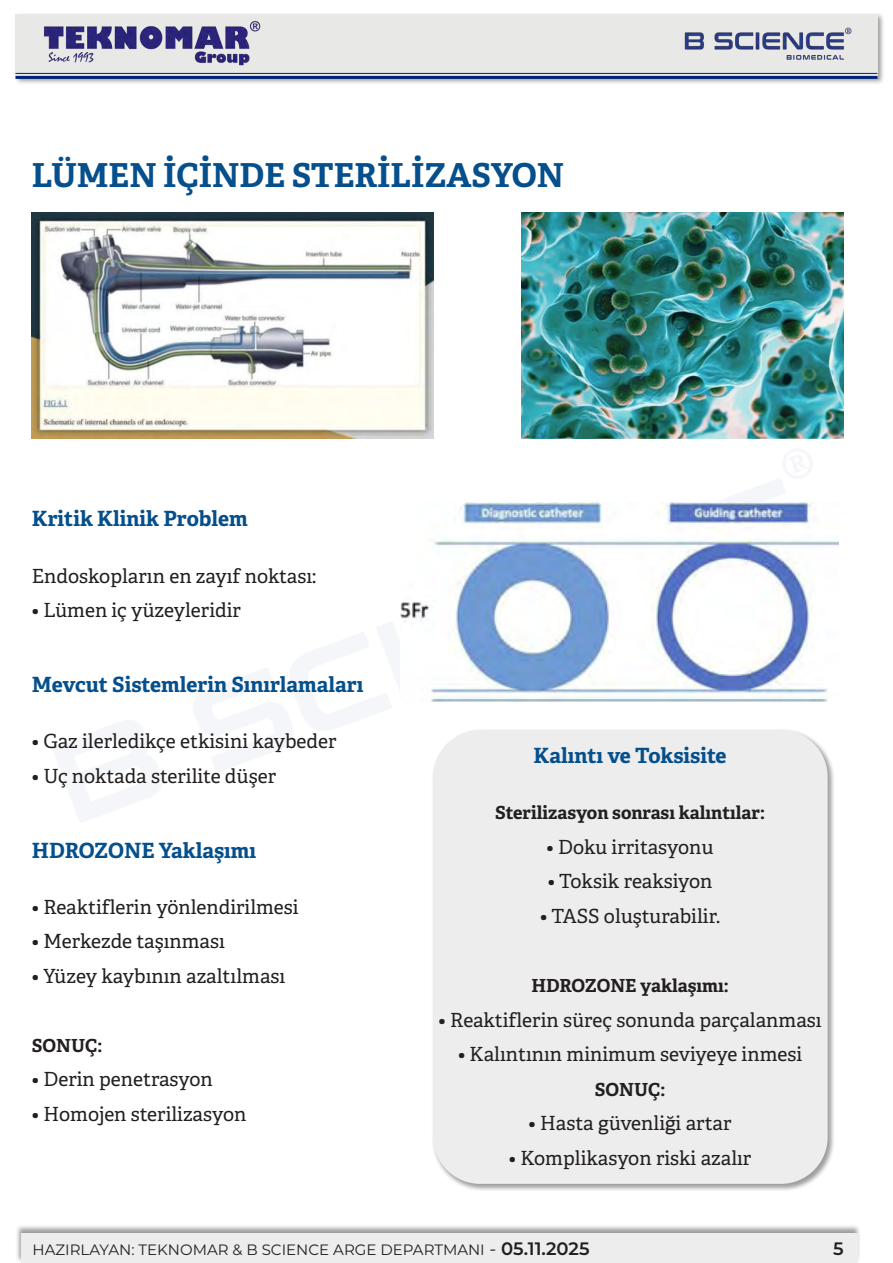
<style>
.page{position:relative;width:893px;height:1263px;background:#fff}
.page>*{position:absolute;margin:0;border:0;box-sizing:border-box;transform-origin:0 0}
.t1{font:700 33px "Adelle";color:#044f8c}
.t2{font:700 21px "Adelle";color:#044f8c}
.t3{font:19.5px "Adelle";color:#231f20}
.t4{font:700 18px "Adelle";color:#231f20}
.t5{font:600 18px "Montserrat";color:#231f20}
.t6{font:15px "Montserrat";color:#231f20}
.s1{font-size:18px}
.s2{font-weight:600;font-size:18px}
</style>
<div class="page">
<div style="left:14px;top:13px;width:871px;height:72px;background:#231f20;opacity:.44"></div>
<div style="left:15px;top:14px;width:862px;height:63px;background:#e8e9e7"></div>
<img style="left:44px;top:20px;width:217px;height:45px">
<img style="left:684px;top:27px;width:168px;height:33px">
<hr style="left:15px;top:73px;width:862px;height:1px;background:#002578">
<hr style="left:15px;top:76px;width:862px;height:3px;background:#002578">
<div style="left:15px;top:1224px;width:846px;height:39px;background:#231f20;opacity:.44"></div>
<div style="left:21px;top:1233px;width:837px;height:30px;background:#ededed"></div>
<img style="left:32px;top:213px;width:401px;height:225px">
<img style="left:522px;top:213px;width:321px;height:225px">
<img style="left:401px;top:503px;width:438px;height:198px">
<div style="left:432px;top:728px;width:403px;height:463px;background:#231f20;opacity:.44"></div>
<div style="left:433px;top:730px;width:395px;height:454px;background:#ededed;border-radius:47px"></div>
<p class="t1" style="left:32px;top:154px;width:534px">LÜMEN İÇINDE STERILIZASYON</p>
<p class="t2" style="left:32px;top:506px;width:217px">Kritik Klinik Problem</p>
<p class="t3" style="left:32px;top:564px;width:286px">Endoskopların en zayıf noktası:</p>
<p class="t3" style="left:32px;top:598px;width:211px">• Lümen iç yüzeyleridir</p>
<p class="t2" style="left:32px;top:671px;width:333px">Mevcut Sistemlerin Sınırlamaları</p>
<p class="t3" style="left:32px;top:729px;width:306px">• Gaz ilerledikçe etkisini kaybeder</p>
<p class="t3" style="left:32px;top:764px;width:246px">• Uç noktada sterilite düşer</p>
<p class="t2" style="left:32px;top:837px;width:226px">HDROZONE Yaklaşımı</p>
<p class="t3" style="left:32px;top:895px;width:268px">• Reaktiflerin yönlendirilmesi</p>
<p class="t3" style="left:32px;top:929px;width:195px">• Merkezde taşınması</p>
<p class="t3" style="left:32px;top:964px;width:255px">• Yüzey kaybının azaltılması</p>
<p class="t4" style="left:32px;top:1034px;width:72px">SONUÇ:</p>
<p class="t3" style="left:32px;top:1067px;width:183px">• Derin penetrasyon</p>
<p class="t3" style="left:32px;top:1102px;width:216px">• Homojen sterilizasyon</p>
<p class="t2" style="left:534px;top:742px;width:195px">Kalıntı ve Toksisite</p>
<p class="t4" style="left:495px;top:802px;width:271px">Sterilizasyon sonrası kalıntılar:</p>
<p class="t3" style="left:547px;top:835px;width:168px">• Doku irritasyonu</p>
<p class="t3" style="left:548px;top:869px;width:166px">• Toksik reaksiyon</p>
<p class="t3" style="left:540px;top:904px;width:182px">• TASS oluşturabilir.</p>
<p class="t4" style="left:531px;top:974px;width:199px">HDROZONE yaklaşımı:</p>
<p class="t3" style="left:439px;top:1007px;width:384px">• Reaktiflerin süreç sonunda parçalanması</p>
<p class="t3" style="left:458px;top:1042px;width:346px">• Kalıntının minimum seviyeye inmesi</p>
<p class="t4" style="left:595px;top:1078px;width:72px">SONUÇ:</p>
<p class="t3" style="left:529px;top:1111px;width:204px">• Hasta güvenliği artar</p>
<p class="t3" style="left:509px;top:1145px;width:244px">• Komplikasyon riski azalır</p>
<p class="t6" style="left:33px;top:1239px;width:559px">HAZIRLAYAN: TEKNOMAR &amp; B SCIENCE ARGE DEPARTMANI <span class="s1">-</span> <span class="s2">05.11.2025</span></p>
<p class="t5" style="left:833px;top:1236px;width:12px">5</p>
</div>
